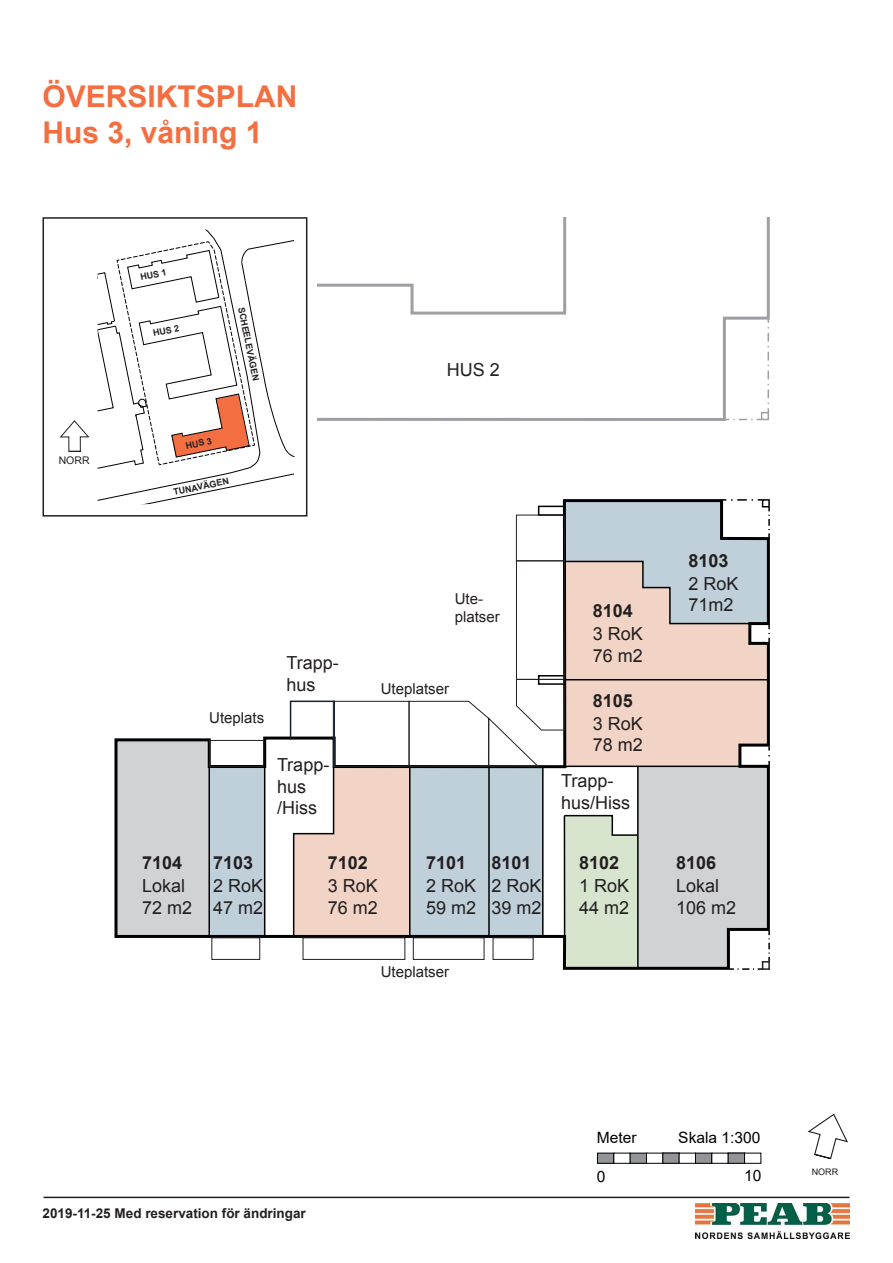
<style>
.page{position:relative;width:893px;height:1263px;background:#fff}
.page>*{position:absolute;margin:0;border:0;box-sizing:border-box;transform-origin:0 0}
.t1{font:700 30px/36px "Arial";color:#f36f42}
.t2{font:18px/21.6px "Arial";color:#231f20}
.t3{font:700 18px "Arial";color:#231f20}
.t4{font:15.6px "Arial";color:#000001}
.t5{font:15px/18px "Arial";color:#231f20}
.t6{font:700 13.5px "Arial";color:#231f20}
.t7{font:10.5px "Arial";color:#231f20}
.t8{font:700 9px "Arial";color:#231f20}
.t9{font:9px "Arial";color:#231f20}
</style>
<div class="page">
<hr style="left:43px;top:1196px;width:806px;height:2px;background:#231f20">
<img style="left:696px;top:1204px;width:153px;height:35px">
<div style="left:597px;top:1153px;width:17px;height:10px;background:#939598"></div>
<div style="left:597px;top:1153px;width:17px;height:10px;border:1px solid #000001"></div>
<div style="left:630px;top:1153px;width:16px;height:10px;background:#939598"></div>
<div style="left:630px;top:1153px;width:17px;height:10px;border:1px solid #000001"></div>
<div style="left:646px;top:1153px;width:17px;height:10px;border:1px solid #000001"></div>
<div style="left:663px;top:1153px;width:16px;height:10px;background:#939598"></div>
<div style="left:663px;top:1153px;width:16px;height:10px;border:1px solid #000001"></div>
<div style="left:695px;top:1153px;width:17px;height:10px;background:#939598"></div>
<div style="left:695px;top:1153px;width:17px;height:10px;border:1px solid #000001"></div>
<div style="left:728px;top:1153px;width:17px;height:10px;background:#939598"></div>
<div style="left:728px;top:1153px;width:17px;height:10px;border:1px solid #000001"></div>
<svg style="left:807px;top:1113px;width:41px;height:47px"></svg>
<svg style="left:114px;top:499px;width:656px;height:471px"></svg>
<div style="left:538px;top:506px;width:27px;height:10px;border:2px solid #000001"></div>
<div style="left:762px;top:499px;width:8px;height:8px;border:2px solid #000001"></div>
<hr style="left:637px;top:766px;width:2px;height:202px;background:#000001">
<hr style="left:564px;top:816px;width:1px;height:120px;background:#000001">
<hr style="left:542px;top:767px;width:2px;height:169px;background:#000001">
<hr style="left:488px;top:766px;width:2px;height:170px;background:#000001">
<hr style="left:409px;top:766px;width:2px;height:170px;background:#000001">
<hr style="left:264px;top:766px;width:1px;height:170px;background:#000001">
<hr style="left:208px;top:766px;width:2px;height:170px;background:#000001">
<svg style="left:563px;top:814px;width:76px;height:22px"></svg>
<svg style="left:289px;top:700px;width:47px;height:238px"></svg>
<svg style="left:722px;top:499px;width:40px;height:2px"></svg>
<svg style="left:768px;top:507px;width:2px;height:31px"></svg>
<svg style="left:730px;top:931px;width:40px;height:39px"></svg>
<svg style="left:317px;top:217px;width:453px;height:204px"></svg>
<div style="left:761px;top:412px;width:8px;height:8px;border:2px solid #9d9fa2"></div>
<svg style="left:767px;top:318px;width:2px;height:95px"></svg>
<svg style="left:725px;top:419px;width:36px;height:1px"></svg>
<div style="left:516px;top:515px;width:49px;height:46px;border:1px solid #231f20"></div>
<svg style="left:409px;top:560px;width:361px;height:208px"></svg>
<div style="left:333px;top:701px;width:76px;height:66px;border:1px solid #231f20"></div>
<div style="left:209px;top:740px;width:55px;height:27px;border:1px solid #231f20"></div>
<div style="left:34px;top:206px;width:282px;height:319px;background:#fff"></div>
<div style="left:43px;top:217px;width:264px;height:300px;border:2px solid #231f20"></div>
<svg style="left:98px;top:230px;width:197px;height:274px"></svg>
<svg style="left:59px;top:420px;width:31px;height:32px"></svg>
<h1 class="t1" style="left:43px;top:79px;width:257px">ÖVERSIKTSPLAN<br>Hus 3, våning 1</h1>
<p class="t7" style="left:59px;top:453px;width:32px">NORR</p>
<p class="t8" style="left:139px;top:271px;width:28px;rotate:-11deg">HUS 1</p>
<p class="t8" style="left:152px;top:327px;width:28px;rotate:-11deg">HUS 2</p>
<p class="t8" style="left:248px;top:306px;width:76px;rotate:79deg">SCHEELEVÄGEN</p>
<p class="t8" style="left:185px;top:439px;width:28px;rotate:-11deg">HUS 3</p>
<p class="t8" style="left:172px;top:486px;width:58px;rotate:-11deg">TUNAVÄGEN</p>
<p class="t2" style="left:447px;top:359px;width:55px">HUS 2</p>
<p class="t3" style="left:142px;top:851px;width:42px">7104</p>
<p class="t2" style="left:142px;top:875px;width:52px">Lokal<br>72 m2</p>
<p class="t5" style="left:209px;top:709px;width:57px">Uteplats</p>
<p class="t2" style="left:286px;top:652px;width:54px">Trapp&shy;hus</p>
<p class="t2" style="left:277px;top:754px;width:54px">Trapp&shy;hus /Hiss</p>
<p class="t5" style="left:455px;top:590px;width:47px">Ute&shy;platser</p>
<p class="t5" style="left:381px;top:680px;width:70px">Uteplatser</p>
<p class="t3" style="left:213px;top:851px;width:42px">7103</p>
<p class="t2" style="left:213px;top:875px;width:52px">2 RoK<br>47 m2</p>
<p class="t3" style="left:328px;top:851px;width:42px">7102</p>
<p class="t2" style="left:328px;top:875px;width:52px">3 RoK<br>76 m2</p>
<p class="t3" style="left:426px;top:851px;width:42px">7101</p>
<p class="t2" style="left:426px;top:875px;width:52px">2 RoK<br>59 m2</p>
<p class="t3" style="left:491px;top:851px;width:42px">8101</p>
<p class="t2" style="left:491px;top:875px;width:52px">2 RoK<br>39 m2</p>
<p class="t3" style="left:593px;top:599px;width:42px">8104</p>
<p class="t2" style="left:593px;top:623px;width:52px">3 RoK<br>76 m2</p>
<p class="t3" style="left:593px;top:688px;width:42px">8105</p>
<p class="t2" style="left:593px;top:713px;width:52px">3 RoK<br>78 m2</p>
<p class="t2" style="left:561px;top:770px;width:71px">Trapp&shy;hus/Hiss</p>
<p class="t3" style="left:579px;top:851px;width:42px">8102</p>
<p class="t2" style="left:579px;top:875px;width:52px">1 RoK<br>44 m2</p>
<p class="t5" style="left:381px;top:963px;width:70px">Uteplatser</p>
<p class="t3" style="left:688px;top:548px;width:42px">8103</p>
<p class="t2" style="left:688px;top:573px;width:52px">2 RoK<br>71m2</p>
<p class="t3" style="left:676px;top:851px;width:42px">8106</p>
<p class="t2" style="left:676px;top:875px;width:62px">Lokal<br>106 m2</p>
<p class="t6" style="left:43px;top:1204px;width:265px">2019-11-25 Med reservation för ändringar</p>
<p class="t4" style="left:597px;top:1127px;width:41px">Meter</p>
<p class="t4" style="left:678px;top:1127px;width:84px">Skala 1:300</p>
<p class="t4" style="left:597px;top:1166px;width:10px">0</p>
<p class="t4" style="left:744px;top:1164px;width:19px">10</p>
<p class="t9" style="left:812px;top:1166px;width:28px">NORR</p>
</div>
